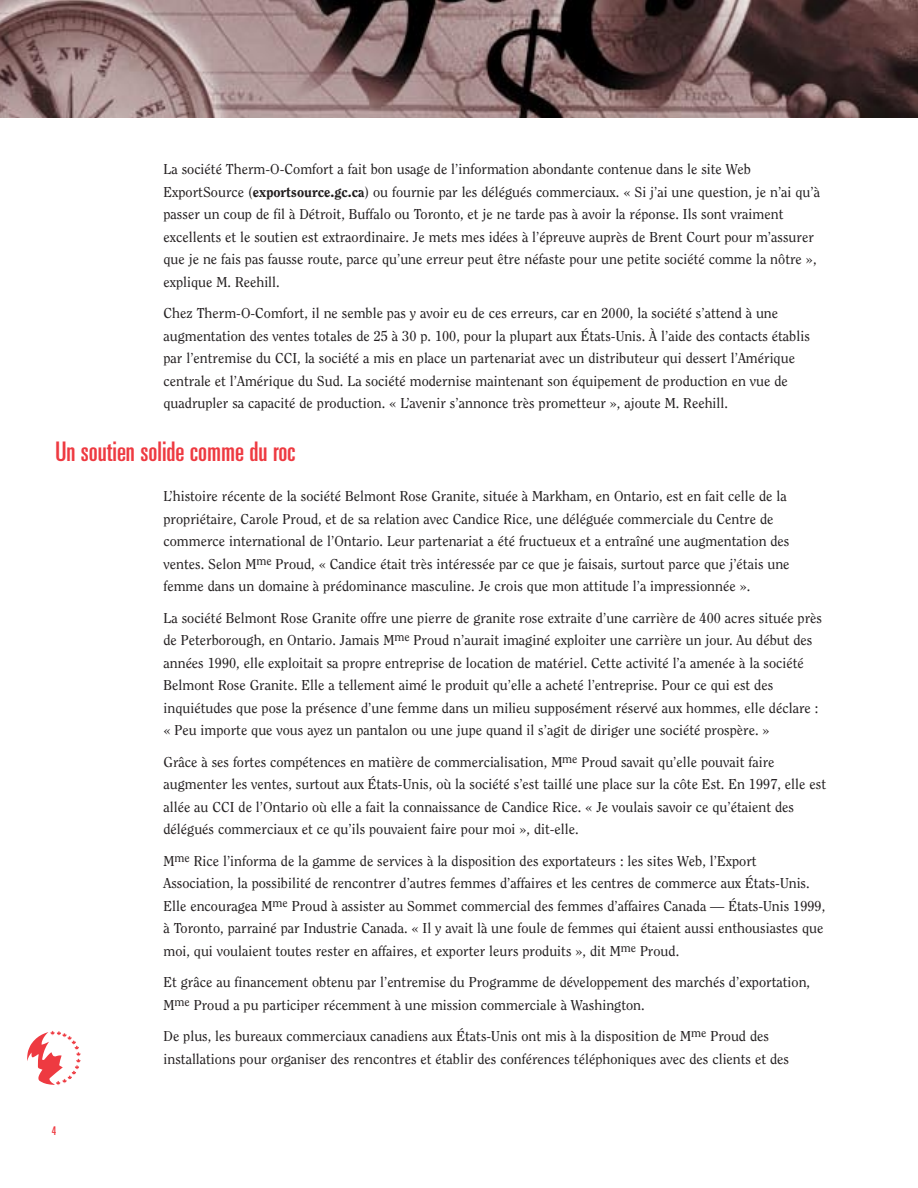
<style>
.page{position:relative;width:918px;height:1188px;background:#fff}
.page>*{position:absolute;margin:0;border:0;box-sizing:border-box;transform-origin:0 0}
.t1{font:ultra-condensed 27px "Univers";color:#ee3a41}
.t2{font:14.25px/22.5px "Clearface";color:#231f20}
.t3{font:ultra-condensed 12px "Univers";color:#ee3a41}
.s1{font-weight:800}
</style>
<div class="page">
<img style="left:0;top:0;width:918px;height:118px">
<svg style="left:27px;top:1031px;width:54px;height:54px"></svg>
<p class="t2" style="left:164px;top:159px;width:658px">La société Therm-O-Comfort a fait bon usage de l’information abondante contenue dans le site Web ExportSource (<span class="s1">exportsource.gc.ca</span>) ou fournie par les délégués commerciaux. « Si j’ai une question, je n’ai qu’à passer un coup de fil à Détroit, Buffalo ou Toronto, et je ne tarde pas à avoir la réponse. Ils sont vraiment excellents et le soutien est extraordinaire. Je mets mes idées à l’épreuve auprès de Brent Court pour m’assurer que je ne fais pas fausse route, parce qu’une erreur peut être néfaste pour une petite société comme la nôtre », explique M. Reehill.</p>
<p class="t2" style="left:164px;top:303px;width:648px">Chez Therm-O-Comfort, il ne semble pas y avoir eu de ces erreurs, car en 2000, la société s’attend à une augmentation des ventes totales de 25 à 30 p. 100, pour la plupart aux États-Unis. À l’aide des contacts établis par l’entremise du CCI, la société a mis en place un partenariat avec un distributeur qui dessert l’Amérique centrale et l’Amérique du Sud. La société modernise maintenant son équipement de production en vue de quadrupler sa capacité de production. « L’avenir s’annonce très prometteur », ajoute M. Reehill.</p>
<h1 class="t1" style="left:56px;top:441px;width:242px">Un soutien solide comme du roc</h1>
<p class="t2" style="left:164px;top:486px;width:628px">L’histoire récente de la société Belmont Rose Granite, située à Markham, en Ontario, est en fait celle de la propriétaire, Carole Proud, et de sa relation avec Candice Rice, une déléguée commerciale du Centre de commerce international de l’Ontario. Leur partenariat a été fructueux et a entraîné une augmentation des ventes. Selon M<sup>me</sup> Proud, « Candice était très intéressée par ce que je faisais, surtout parce que j’étais une femme dans un domaine à prédominance masculine. Je crois que mon attitude l’a impressionnée ».</p>
<p class="t2" style="left:163px;top:608px;width:660px">La société Belmont Rose Granite offre une pierre de granite rose extraite d’une carrière de 400 acres située près de Peterborough, en Ontario. Jamais M<sup>me</sup> Proud n’aurait imaginé exploiter une carrière un jour. Au début des années 1990, elle exploitait sa propre entreprise de location de matériel. Cette activité l’a amenée à la société Belmont Rose Granite. Elle a tellement aimé le produit qu’elle a acheté l’entreprise. Pour ce qui est des inquiétudes que pose la présence d’une femme dans un milieu supposément réservé aux hommes, elle déclare : « Peu importe que vous ayez un pantalon ou une jupe quand il s’agit de diriger une société prospère. »</p>
<p class="t2" style="left:163px;top:752px;width:664px">Grâce à ses fortes compétences en matière de commercialisation, M<sup>me</sup> Proud savait qu’elle pouvait faire augmenter les ventes, surtout aux États-Unis, où la société s’est taillé une place sur la côte Est. En 1997, elle est allée au CCI de l’Ontario où elle a fait la connaissance de Candice Rice. « Je voulais savoir ce qu’étaient des délégués commerciaux et ce qu’ils pouvaient faire pour moi », dit-elle.</p>
<p class="t2" style="left:163px;top:851px;width:663px">M<sup>me</sup> Rice l’informa de la gamme de services à la disposition des exportateurs : les sites Web, l’Export Association, la possibilité de rencontrer d’autres femmes d’affaires et les centres de commerce aux États-Unis.<br>Elle encouragea M<sup>me</sup> Proud à assister au Sommet commercial des femmes d’affaires Canada — États-Unis 1999, à Toronto, parrainé par Industrie Canada. « Il y avait là une foule de femmes qui étaient aussi enthousiastes que moi, qui voulaient toutes rester en affaires, et exporter leurs produits », dit M<sup>me</sup> Proud.</p>
<p class="t2" style="left:164px;top:972px;width:648px">Et grâce au financement obtenu par l’entremise du Programme de développement des marchés d’exportation,<br>M<sup>me</sup> Proud a pu participer récemment à une mission commerciale à Washington.</p>
<p class="t2" style="left:163px;top:1026px;width:627px">De plus, les bureaux commerciaux canadiens aux États-Unis ont mis à la disposition de M<sup>me</sup> Proud des installations pour organiser des rencontres et établir des conférences téléphoniques avec des clients et des</p>
<p class="t3" style="left:52px;top:1126px;width:6px">4</p>
</div>
